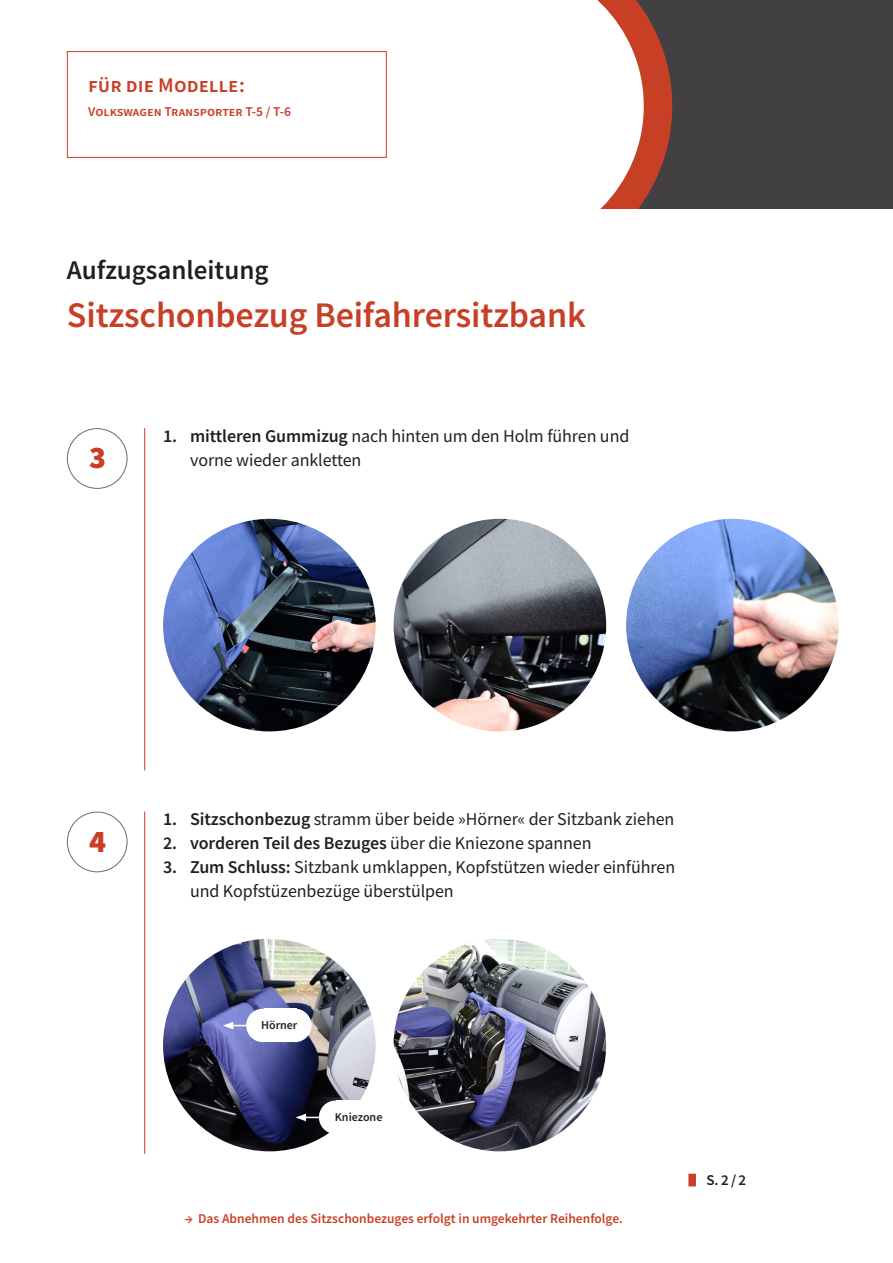
<style>
.page{position:relative;width:893px;height:1263px;background:#fff}
.page>*{position:absolute;margin:0;border:0;box-sizing:border-box;transform-origin:0 0}
.t1{font:600 36px "Source Sans Pro";letter-spacing:-.005em;color:#c73f25}
.t2{font:900 31.5px "Source Sans Pro";color:#c73f25}
.t3{font:600 27px "Source Sans Pro";color:#231f20}
.t4{font:600 21px "Source Sans Pro";color:#c73f25}
.t5{font:18px/24px "Source Sans Pro";letter-spacing:-.005em;color:#231f20}
.t6{font:600 18px "Source Sans Pro";letter-spacing:-.005em;color:#231f20}
.t7{font:600 15px "Source Sans Pro";color:#231f20}
.t8{font:600 13.5px "Source Sans Pro";color:#c73f25}
.t9{font:600 12px "Source Sans Pro";color:#231f20}
.s1{font-weight:600}
.s2{font-weight:400}
</style>
<div class="page">
<img style="left:163px;top:519px;width:213px;height:212px;border-radius:106px">
<div style="left:67px;top:428px;width:60px;height:61px;border:1px solid #6a6b72;border-radius:50%"></div>
<hr style="left:144px;top:428px;width:1px;height:342px;background:#c73f25">
<div style="left:67px;top:812px;width:60px;height:60px;border:1px solid #6a6b72;border-radius:50%"></div>
<hr style="left:144px;top:811px;width:1px;height:343px;background:#c73f25">
<div style="left:688px;top:1174px;width:8px;height:12px;background:#c73f25"></div>
<div style="left:0;top:0;width:893px;height:209px;background:#424043"></div>
<svg style="left:534px;top:0;width:138px;height:209px;background:#e3c4be"></svg>
<div style="left:0;top:0;width:534px;height:209px;background:#fff"></div>
<img style="left:394px;top:519px;width:212px;height:212px;border-radius:106px">
<div style="left:67px;top:51px;width:320px;height:107px;border:1px solid #c73f25"></div>
<img style="left:163px;top:939px;width:213px;height:212px;border-radius:106px">
<img style="left:394px;top:939px;width:212px;height:212px;border-radius:106px">
<img style="left:626px;top:519px;width:213px;height:212px;border-radius:106px">
<div style="left:246px;top:1009px;width:34px;height:33px;background:#fff;border-radius:50%"></div>
<svg style="left:223px;top:1022px;width:24px;height:7px"></svg>
<div style="left:264px;top:1009px;width:33px;height:33px;background:#fff"></div>
<div style="left:278px;top:1009px;width:34px;height:33px;background:#fff;border-radius:50%"></div>
<div style="left:319px;top:1100px;width:33px;height:34px;background:#fff;border-radius:50%"></div>
<svg style="left:296px;top:1113px;width:24px;height:8px"></svg>
<div style="left:336px;top:1100px;width:33px;height:34px;background:#fff"></div>
<p class="t4" style="left:88px;top:71px;width:158px">für die Modelle:</p>
<p class="t8" style="left:88px;top:103px;width:204px">Volkswagen Transporter T-5 / T-6</p>
<p class="t3" style="left:67px;top:252px;width:203px">Aufzugsanleitung</p>
<p class="t1" style="left:67px;top:292px;width:520px">Sitzschonbezug Beifahrersitzbank</p>
<p class="t2" style="left:89px;top:436px;width:19px">3</p>
<p class="t5" style="left:190px;top:424px;width:441px;text-indent:-27px"><span class="s1">1. mittleren Gummizug</span> nach hinten um den Holm führen und vorne wieder ankletten</p>
<p class="t2" style="left:89px;top:819px;width:19px">4</p>
<p class="t5" style="left:163px;top:807px;width:513px"><span class="s1">1. Sitzschonbezug</span> stramm über beide »Hörner« der Sitzbank ziehen</p>
<p class="t6" style="left:163px;top:831px;width:430px">2. vorderen Teil des Bezuges <span class="s2">über die Kniezone spannen</span></p>
<p class="t5" style="left:190px;top:855px;width:487px;text-indent:-27px"><span class="s1">3. Zum Schluss:</span> Sitzbank umklappen, Kopfstützen wieder einführen und Kopfstüzenbezüge überstülpen</p>
<p class="t9" style="left:261px;top:1017px;width:38px">Hörner</p>
<p class="t9" style="left:335px;top:1108px;width:49px">Kniezone</p>
<p class="t8" style="left:184px;top:1210px;width:440px">→ Das Abnehmen des Sitzschonbezuges erfolgt in umgekehrter Reihenfolge.</p>
<p class="t7" style="left:706px;top:1170px;width:41px">S.2/2</p>
</div>
